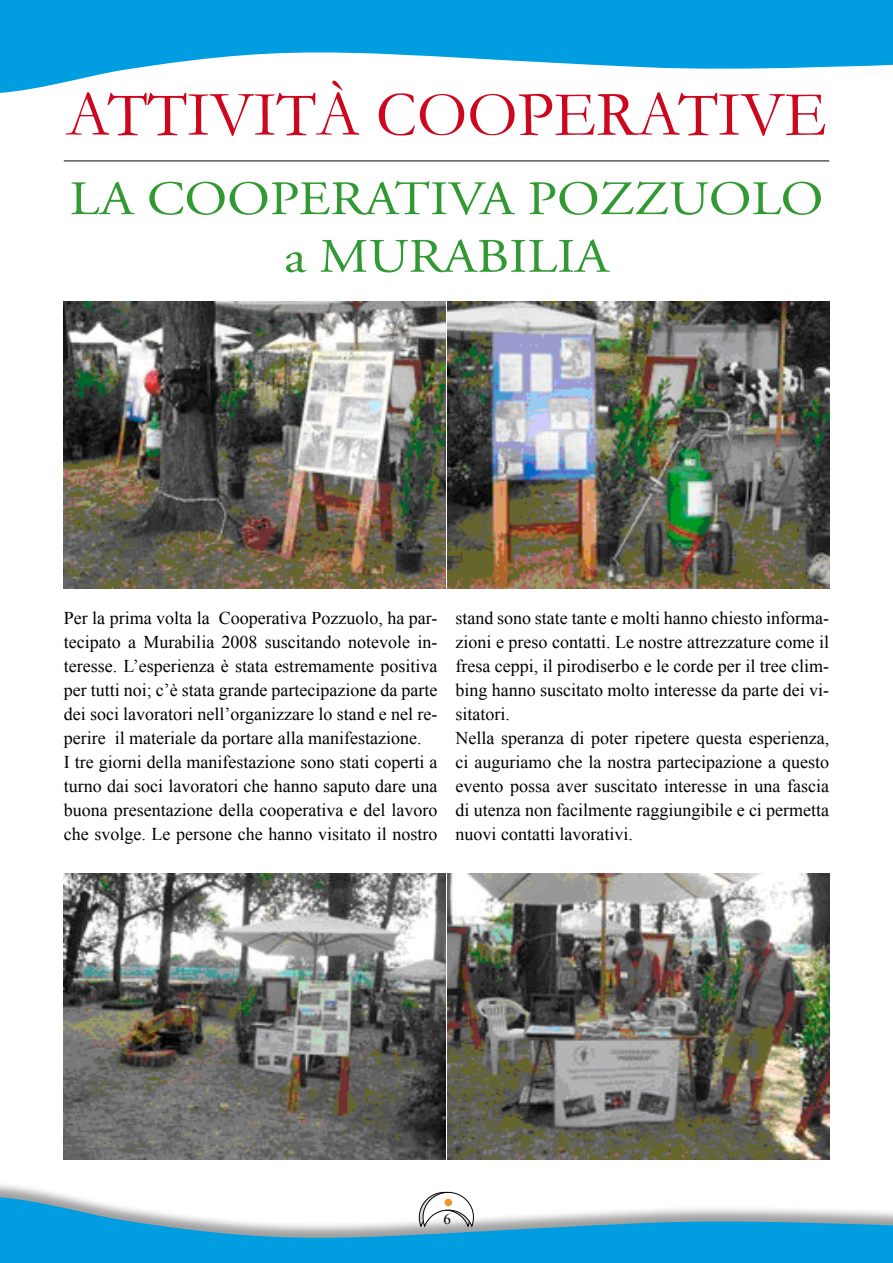
<style>
.page{position:relative;width:893px;height:1263px;background:#fff}
.page>*{position:absolute;margin:0;border:0;box-sizing:border-box;transform-origin:0 0}
.t1{font:64.5px "Garamond";color:#cd071e}
.t2{font:48px/57.6px "Adobe Garamond Pro";color:#319932;text-align:center;scale:1.12 1}
.t3{font:18px/24px "Times New Roman";color:#000}
.t4{font:15px "Times New Roman";color:#000}
</style>
<div class="page">
<svg style="left:0;top:1195px;width:892px;height:68px;fill:#009ee0"></svg>
<svg style="left:0;top:0;width:892px;height:93px;fill:#009ee0"></svg>
<svg style="left:418px;top:1191px;width:56px;height:37px"></svg>
<div style="left:445px;top:1199px;width:7px;height:7px;background:#f29527;border-radius:50%"></div>
<svg style="left:892px;top:1212px;width:1px;height:51px"></svg>
<svg style="left:892px;top:0;width:1px;height:65px"></svg>
<img style="left:448px;top:873px;width:381px;height:287px">
<img style="left:448px;top:302px;width:381px;height:287px">
<img style="left:64px;top:302px;width:381px;height:287px">
<img style="left:64px;top:873px;width:381px;height:287px">
<hr style="left:64px;top:161px;width:765px;height:1px;background:#000">
<h1 class="t1" style="left:66px;top:71px;width:762px">ATTIVITÀ COOPERATIVE</h1>
<h2 class="t2" style="left:70px;top:172px;width:674px">LA COOPERATIVA POZZUOLO a MURABILIA</h2>
<p class="t3" style="left:64px;top:606px;width:375px">Per la prima volta la Cooperativa Pozzuolo, ha par&shy;tecipato a Murabilia 2008 suscitando notevole in&shy;teresse. L’esperienza è stata estremamente positiva per tutti noi; c’è stata grande partecipazione da parte dei soci lavoratori nell’organizzare lo stand e nel re&shy;perire il materiale da portare alla manifestazione.<br>I tre giorni della manifestazione sono stati coperti a turno dai soci lavoratori che hanno saputo dare una buona presentazione della cooperativa e del lavoro che svolge. Le persone che hanno visitato il nostro</p>
<p class="t3" style="left:455px;top:606px;width:375px">stand sono state tante e molti hanno chiesto informa&shy;zioni e preso contatti. Le nostre attrezzature come il fresa ceppi, il pirodiserbo e le corde per il tree clim&shy;bing hanno suscitato molto interesse da parte dei vi&shy;sitatori.<br>Nella speranza di poter ripetere questa esperienza, ci auguriamo che la nostra partecipazione a questo evento possa aver suscitato interesse in una fascia di utenza non facilmente raggiungibile e ci permetta nuovi contatti lavorativi.</p>
<p class="t4" style="left:444px;top:1209px;width:9px">6</p>
</div>
